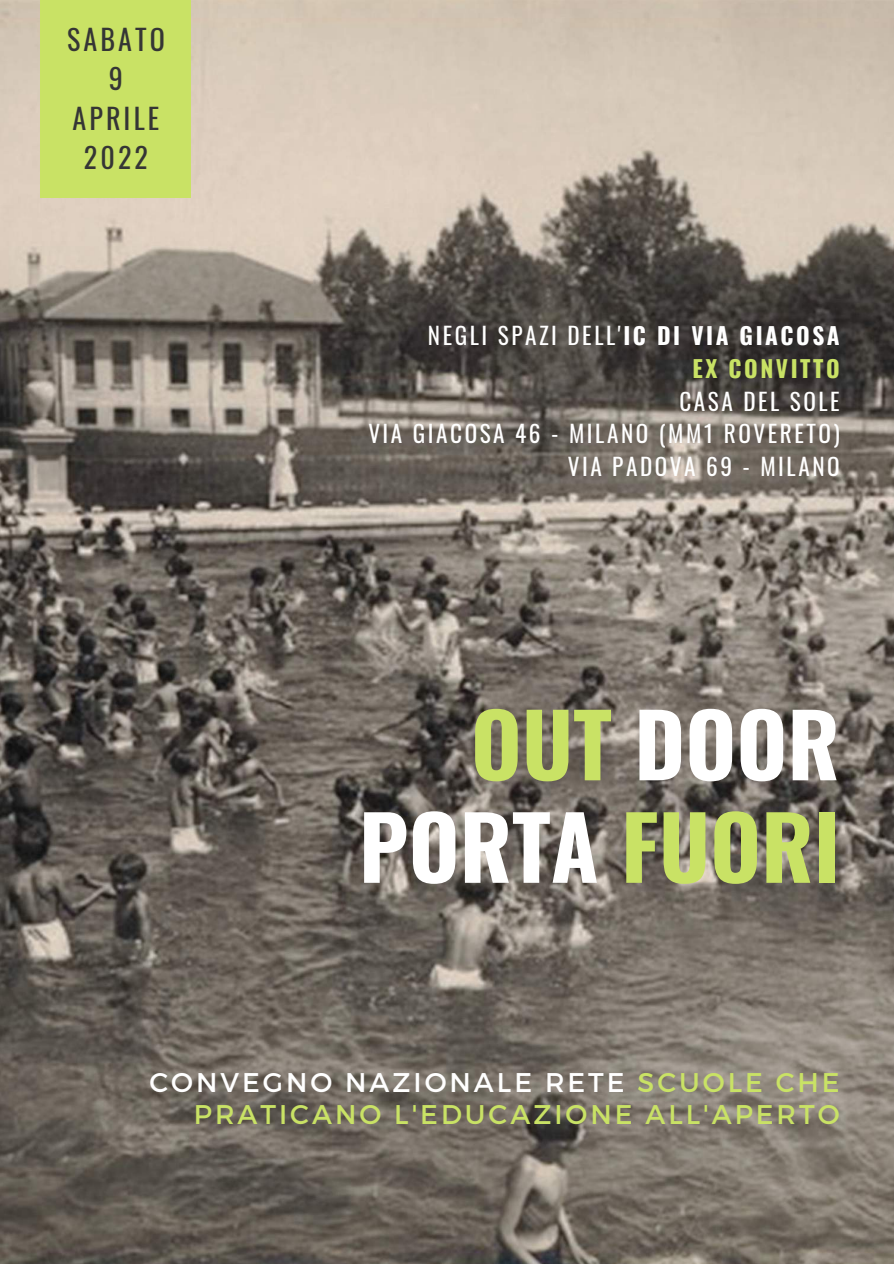
<style>
.page{position:relative;width:894px;height:1264px;background:#fff}
.page>*{position:absolute;margin:0;border:0;box-sizing:border-box;transform-origin:0 0}
.t1{font:700 87px/102.4px "Oswald";color:#fff;text-align:right}
.t2{font:28.05px/39.5px "Oswald";letter-spacing:.11em;color:#353535;text-align:center}
.t3{font:27px/31.5px "Montserrat";letter-spacing:.11em;color:#c9e265;text-align:right}
.t4{font:23.25px/32.7px "Oswald";letter-spacing:.11em;color:#fff;text-align:right}
.s1{font-weight:700}
.s2{font-weight:700;color:#c9e265}
.s3{color:#c9e265}
.s4{color:#fff}
</style>
<div class="page">
<img style="left:0;top:0;width:893px;height:1263px">
<div style="left:41px;top:0;width:150px;height:198px;background:#c9e265"></div>
<p class="t2" style="left:67px;top:19px;width:99px">SABATO<br>9<br>APRILE<br>2022</p>
<p class="t4" style="left:428px;top:318px;width:413px">NEGLI SPAZI DELL'<span class="s1">IC DI VIA GIACOSA<br></span><span class="s2">EX CONVITTO</span></p>
<p class="t4" style="left:368px;top:383px;width:472px">CASA DEL SOLE<br>VIA GIACOSA 46 - MILANO (MM1 ROVERETO)<br>VIA PADOVA 69 - MILANO</p>
<h1 class="t1" style="left:359px;top:689px;width:482px"><span class="s3">OUT</span> DOOR<br>PORTA <span class="s3">FUORI</span></h1>
<p class="t3" style="left:149px;top:1065px;width:691px"><span class="s4">CONVEGNO NAZIONALE RETE</span> SCUOLE CHE<br>PRATICANO L'EDUCAZIONE ALL'APERTO</p>
</div>
